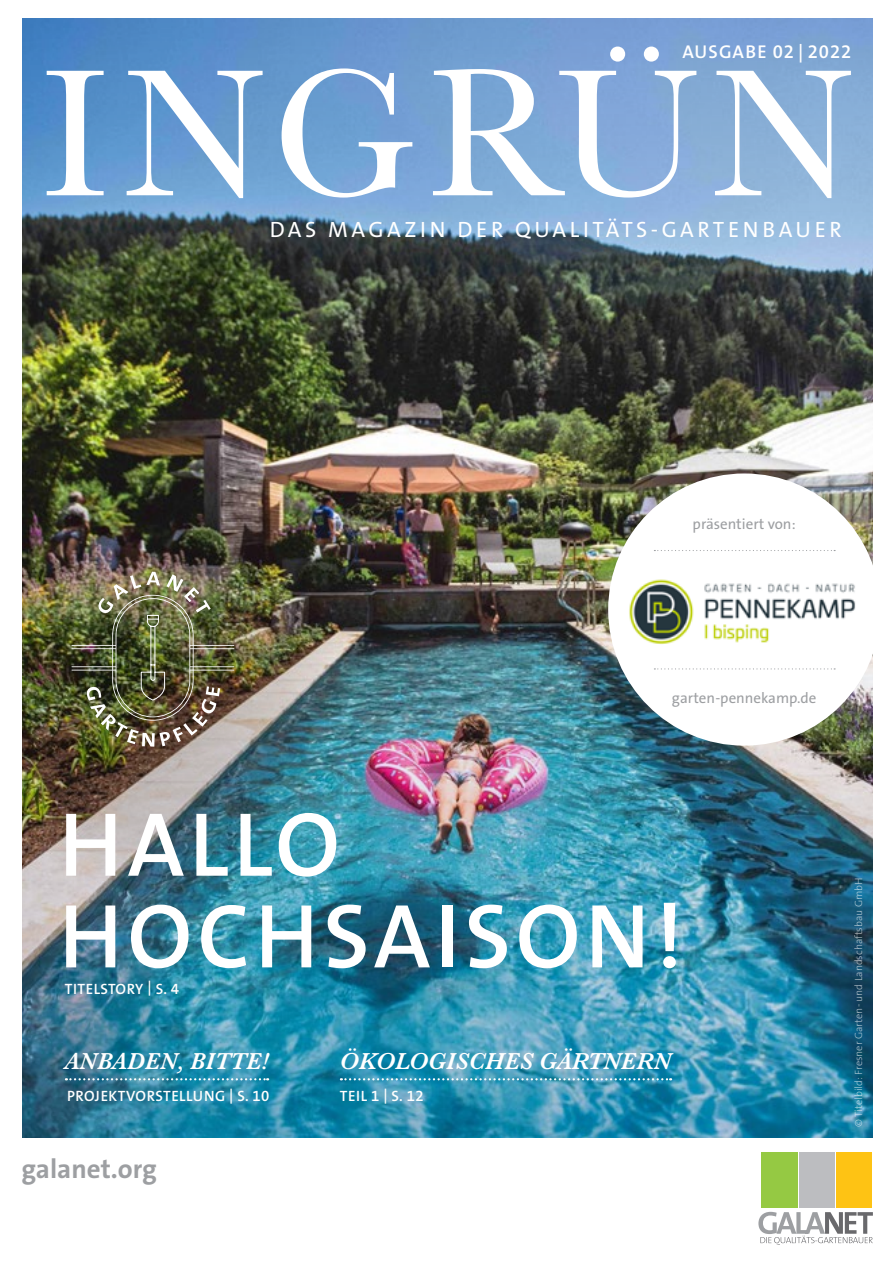
<style>
.page{position:relative;width:893px;height:1263px;background:#fff}
.page>*{position:absolute;margin:0;border:0;box-sizing:border-box;transform-origin:0 0}
._01_Headline{font:600 91.65px/91.7px "The Sans B W6";letter-spacing:.055em;color:#fff}
.t1{font:700 27px "The Sans B W7";color:#9d9fa2}
.t2{font:italic 600 24px "Baskerville";color:#fff}
.t3{font:22.2px "The Sans B W5 Plain";letter-spacing:.16em;color:#fff}
.t4{font:600 18.6px "The Sans B W6";letter-spacing:.05em;color:#fff}
.t5{font:600 15px "The Sans B W6";letter-spacing:.035em;color:#fff}
.t6{font:15px "The Sans B W5 Plain";color:#9d9fa2}
.t7{font:300 10.5px "The Sans B W3";color:#fff}
</style>
<div class="page">
<img style="left:22px;top:327px;width:851px;height:312px">
<img style="left:22px;top:639px;width:851px;height:498px">
<img style="left:22px;top:420px;width:325px;height:477px">
<svg style="left:22px;top:19px;width:851px;height:308px;background:#566e7e"></svg>
<div style="left:836px;top:1152px;width:36px;height:55px;background:#fec314"></div>
<div style="left:799px;top:1152px;width:36px;height:55px;background:#bcbdc0"></div>
<div style="left:761px;top:1152px;width:36px;height:55px;background:#95c943"></div>
<svg style="left:758px;top:1212px;width:115px;height:33px"></svg>
<svg style="left:47px;top:47px;width:804px;height:151px"></svg>
<img style="left:71px;top:572px;width:163px;height:175px">
<svg style="left:341px;top:1078px;width:330px;height:2px"></svg>
<svg style="left:66px;top:1078px;width:202px;height:2px"></svg>
<div style="left:608px;top:473px;width:272px;height:273px;background:#fff;border-radius:50%"></div>
<svg style="left:654px;top:550px;width:181px;height:1px"></svg>
<svg style="left:654px;top:668px;width:181px;height:1px"></svg>
<img style="left:629px;top:579px;width:227px;height:65px">
<p class="t4" style="left:682px;top:40px;width:171px">AUSGABE 02 | 2022</p>
<p class="t3" style="left:270px;top:215px;width:573px">DAS MAGAZIN DER QUALITÄTS-GARTENBAUER</p>
<p class="t6" style="left:693px;top:514px;width:105px">präsentiert von:</p>
<p class="t6" style="left:672px;top:688px;width:146px">garten-pennekamp.de</p>
<p class="_01_Headline" style="left:59px;top:799px;width:626px">HALLO<br>HOCHSAISON!</p>
<p class="t5" style="left:65px;top:979px;width:116px">TITELSTORY | S. 4</p>
<p class="t2" style="left:65px;top:1045px;width:205px">ANBADEN, BITTE!</p>
<p class="t2" style="left:340px;top:1045px;width:333px">ÖKOLOGISCHES GÄRTNERN</p>
<p class="t5" style="left:67px;top:1087px;width:204px">PROJEKTVORSTELLUNG | S. 10</p>
<p class="t5" style="left:340px;top:1087px;width:85px">TEIL 1 | S. 12</p>
<p class="t1" style="left:21px;top:1152px;width:137px">galanet.org</p>
<p class="t7" style="left:852px;top:1126px;width:251px;rotate:-90deg">© Titelbild: Fresner Garten- und Landschaftsbau GmbH</p>
</div>
